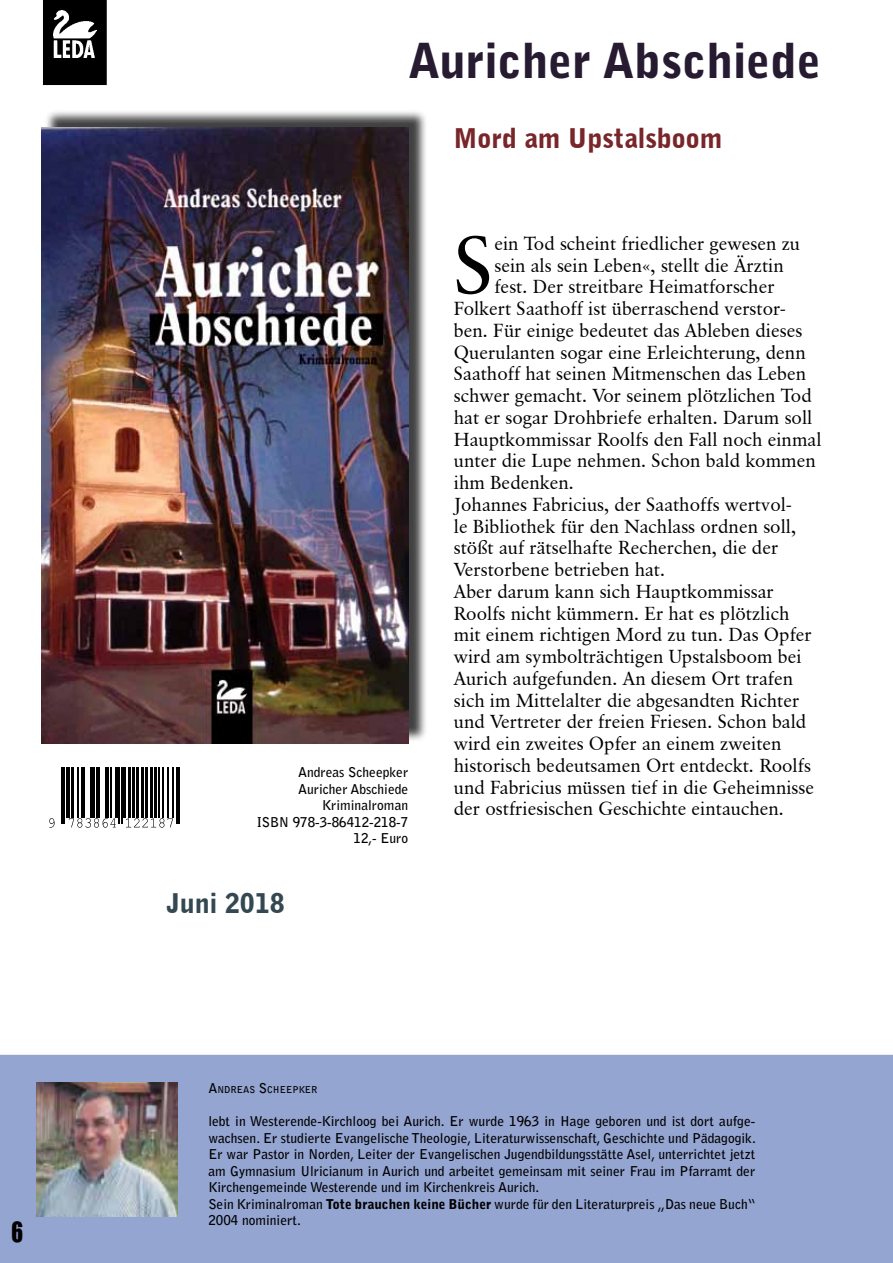
<style>
.page{position:relative;width:893px;height:1263px;background:#fff}
.page>*{position:absolute;margin:0;border:0;box-sizing:border-box;transform-origin:0 0}
.t1{font:81.15px "Classical Garamond BT";color:#000}
.t2{font:900 48px "Bell Gothic";color:#271b32}
.t3{font:900 27px "Bell Gothic BT";color:#78262a}
.t4{font:900 27px "Bell Gothic BT";color:#344851}
.t5{font:24px "You Are Loved";color:#000}
.t6{font:18.75px "Classical Garamond BT";color:#000}
.t7{font:700 13.5px/16.5px "Bell Gothic";color:#000}
.t8{font:700 13.5px/16.5px "Bell Gothic Std";color:#000;text-align:right}
.t9{font:700 9.45px "Bell Gothic";color:#000}
.s1{font-size:13.5px}
.s2{font-weight:900}
</style>
<div class="page">
<div style="left:0;top:1054px;width:893px;height:209px;background:#95a5d2"></div>
<hr style="left:61px;top:767px;width:1px;height:56px;background:#000">
<hr style="left:64px;top:767px;width:1px;height:56px;background:#000">
<hr style="left:66px;top:767px;width:4px;height:50px;background:#000">
<hr style="left:71px;top:767px;width:3px;height:50px;background:#000">
<hr style="left:77px;top:767px;width:2px;height:50px;background:#000">
<hr style="left:81px;top:767px;width:1px;height:50px;background:#000">
<hr style="left:84px;top:767px;width:1px;height:50px;background:#000">
<hr style="left:90px;top:767px;width:1px;height:50px;background:#000">
<hr style="left:92px;top:767px;width:3px;height:50px;background:#000">
<hr style="left:96px;top:767px;width:4px;height:50px;background:#000">
<hr style="left:105px;top:767px;width:1px;height:50px;background:#000">
<hr style="left:107px;top:767px;width:2px;height:50px;background:#000">
<hr style="left:110px;top:767px;width:1px;height:50px;background:#000">
<hr style="left:115px;top:767px;width:2px;height:50px;background:#000">
<hr style="left:119px;top:767px;width:1px;height:56px;background:#000">
<hr style="left:121px;top:767px;width:1px;height:56px;background:#000">
<hr style="left:124px;top:767px;width:2px;height:50px;background:#000">
<hr style="left:129px;top:767px;width:2px;height:50px;background:#000">
<hr style="left:132px;top:767px;width:3px;height:50px;background:#000">
<hr style="left:136px;top:767px;width:3px;height:50px;background:#000">
<hr style="left:141px;top:767px;width:2px;height:50px;background:#000">
<hr style="left:145px;top:767px;width:2px;height:50px;background:#000">
<hr style="left:150px;top:767px;width:2px;height:50px;background:#000">
<hr style="left:155px;top:767px;width:2px;height:50px;background:#000">
<hr style="left:159px;top:767px;width:1px;height:50px;background:#000">
<hr style="left:162px;top:767px;width:1px;height:50px;background:#000">
<hr style="left:167px;top:767px;width:1px;height:50px;background:#000">
<hr style="left:172px;top:767px;width:1px;height:50px;background:#000">
<hr style="left:176px;top:767px;width:1px;height:56px;background:#000">
<hr style="left:178px;top:767px;width:2px;height:56px;background:#000">
<svg style="left:49px;top:818px;width:6px;height:10px"></svg>
<svg style="left:69px;top:818px;width:47px;height:10px"></svg>
<svg style="left:126px;top:818px;width:47px;height:10px"></svg>
<div style="left:44px;top:110px;width:383px;height:632px;background:#000;opacity:.75"></div>
<img style="left:41px;top:128px;width:367px;height:616px">
<img style="left:36px;top:1083px;width:141px;height:133px">
<div style="left:43px;top:0;width:64px;height:85px;background:#000"></div>
<img style="left:53px;top:11px;width:43px;height:46px">
<p class="t5" style="left:11px;top:1215px;width:13px">6</p>
<h2 class="t2" style="left:408px;top:33px;width:415px">Auricher Abschiede</h2>
<p class="t8" style="left:257px;top:764px;width:153px">Andreas Scheepker<br>Auricher Abschiede<br>Kriminalroman<br>ISBN 978-3-86412-218-7<br>12,- Euro</p>
<h3 class="t4" style="left:166px;top:886px;width:120px">Juni 2018</h3>
<h3 class="t3" style="left:453px;top:122px;width:270px">Mord am Upstalsboom</h3>
<h1 class="t1" style="left:454px;top:215px;width:42px">S</h1>
<p class="t6" style="left:494px;top:232px;width:307px">ein Tod scheint friedlicher gewesen zu</p>
<p class="t6" style="left:494px;top:253px;width:291px">sein als sein Leben«, stellt die Ärztin</p>
<p class="t6" style="left:494px;top:275px;width:282px">fest. Der streitbare Heimatforscher</p>
<p class="t6" style="left:454px;top:297px;width:334px">Folkert Saathoff ist überraschend verstor-</p>
<p class="t6" style="left:454px;top:319px;width:350px">ben. Für einige bedeutet das Ableben dieses</p>
<p class="t6" style="left:454px;top:340px;width:353px">Querulanten sogar eine Erleichterung, denn</p>
<p class="t6" style="left:454px;top:362px;width:354px">Saathoff hat seinen Mitmenschen das Leben</p>
<p class="t6" style="left:454px;top:384px;width:359px">schwer gemacht. Vor seinem plötzlichen Tod</p>
<p class="t6" style="left:454px;top:406px;width:360px">hat er sogar Drohbriefe erhalten. Darum soll</p>
<p class="t6" style="left:454px;top:427px;width:369px">Hauptkommissar Roolfs den Fall noch einmal</p>
<p class="t6" style="left:454px;top:449px;width:363px">unter die Lupe nehmen. Schon bald kommen</p>
<p class="t6" style="left:454px;top:471px;width:122px">ihm Bedenken.</p>
<p class="t6" style="left:454px;top:493px;width:340px">Johannes Fabricius, der Saathoffs wertvol-</p>
<p class="t6" style="left:454px;top:514px;width:344px">le Bibliothek für den Nachlass ordnen soll,</p>
<p class="t6" style="left:454px;top:536px;width:326px">stößt auf rätselhafte Recherchen, die der</p>
<p class="t6" style="left:454px;top:558px;width:213px">Verstorbene betrieben hat.</p>
<p class="t6" style="left:454px;top:580px;width:321px">Aber darum kann sich Hauptkommissar</p>
<p class="t6" style="left:454px;top:601px;width:337px">Roolfs nicht kümmern. Er hat es plötzlich</p>
<p class="t6" style="left:454px;top:623px;width:360px">mit einem richtigen Mord zu tun. Das Opfer</p>
<p class="t6" style="left:454px;top:645px;width:349px">wird am symbolträchtigen Upstalsboom bei</p>
<p class="t6" style="left:454px;top:667px;width:341px">Aurich aufgefunden. An diesem Ort trafen</p>
<p class="t6" style="left:454px;top:688px;width:347px">sich im Mittelalter die abgesandten Richter</p>
<p class="t6" style="left:454px;top:710px;width:354px">und Vertreter der freien Friesen. Schon bald</p>
<p class="t6" style="left:454px;top:732px;width:329px">wird ein zweites Opfer an einem zweiten</p>
<p class="t6" style="left:454px;top:754px;width:359px">historisch bedeutsamen Ort entdeckt. Roolfs</p>
<p class="t6" style="left:454px;top:775px;width:362px">und Fabricius müssen tief in die Geheimnisse</p>
<p class="t6" style="left:454px;top:797px;width:332px">der ostfriesischen Geschichte eintauchen.</p>
<p class="t9" style="left:208px;top:1084px;width:111px"><span class="s1">A</span>NDREAS <span class="s1">S</span>CHEEPKER</p>
<p class="t7" style="left:208px;top:1113px;width:549px">lebt in Westerende-Kirchloog bei Aurich. Er wurde 1963 in Hage geboren und ist dort aufge&shy;wachsen. Er studierte Evangelische Theologie, Literaturwissenschaft, Geschichte und Pädagogik.<br>Er war Pastor in Norden, Leiter der Evangelischen Jugendbildungsstätte Asel, unterrichtet jetzt am Gymnasium Ulricianum in Aurich und arbeitet gemeinsam mit seiner Frau im Pfarramt der Kirchengemeinde Westerende und im Kirchenkreis Aurich.<br>Sein Kriminalroman <span class="s2">Tote brauchen keine Bücher</span> wurde für den Literaturpreis „Das neue Buch“ 2004 nominiert.</p>
</div>
